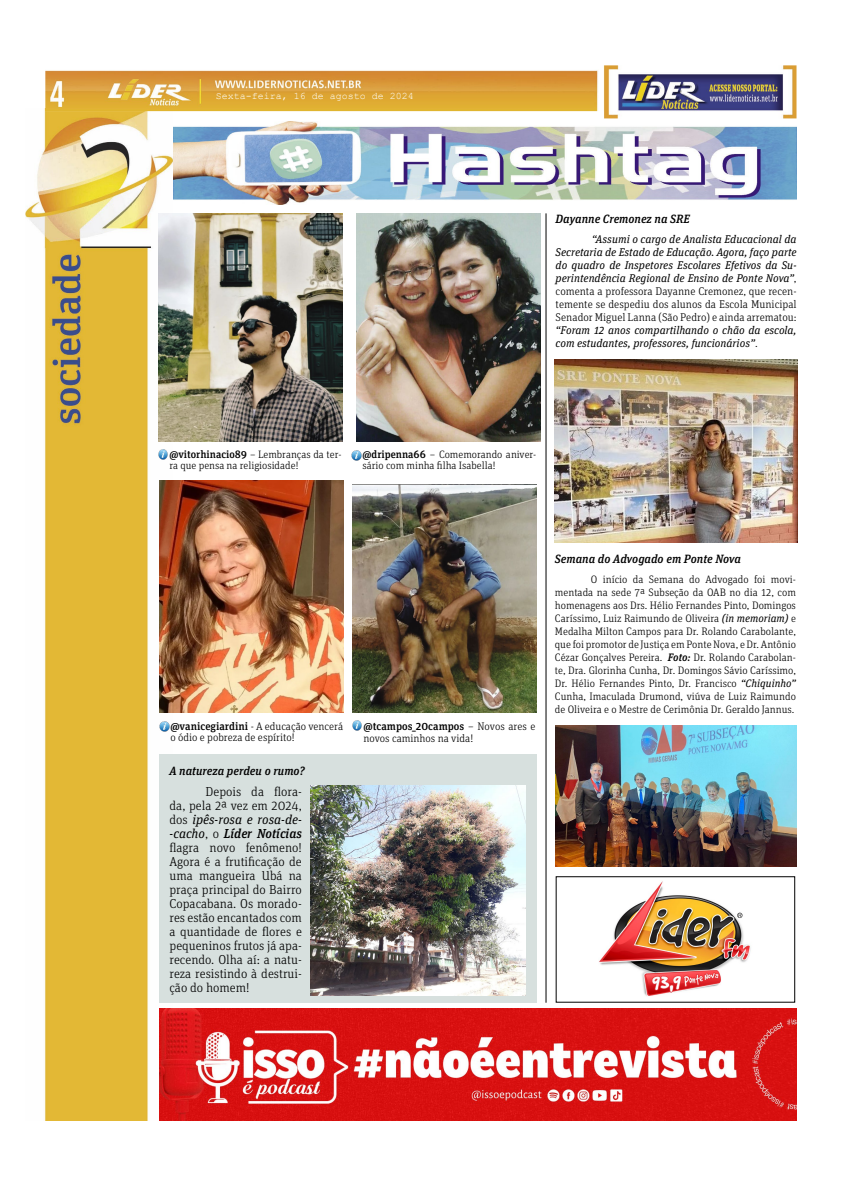
<style>
.page{position:relative;width:842px;height:1191px;background:#fff}
.page>*{position:absolute;margin:0;border:0;box-sizing:border-box;transform-origin:0 0}
.t1{font:300 13px/14px "Unit Slab Pro";color:#000;text-align:justify}
.t2{font:italic 500 12px "Unit Slab Pro";color:#000}
.t3{font:italic 11.2px/13px "Unit Slab Pro";color:#000;text-align:justify}
.t4{font:300 11px/12px "Unit Slab Pro";color:#000}
.t5{font:300 10.8px/13px "Unit Slab Pro";color:#000;text-align:justify}
.t6{font:300 10.7px/11px "Unit Slab Pro";color:#000}
.t7{font:10px "Courier New";color:#fff}
.s1{font-weight:300;font-style:normal}
.s2{font-weight:500}
.s3{font-weight:400;font-style:italic}
.s4{font-weight:500;font-style:italic}
</style>
<div class="page">
<img style="left:26px;top:109px;width:147px;height:1011px">
<img style="left:45px;top:65px;width:751px;height:53px">
<img style="left:173px;top:122px;width:623px;height:83px">
<img style="left:556px;top:725px;width:241px;height:141px">
<img style="left:158px;top:213px;width:184px;height:229px">
<img style="left:159px;top:480px;width:184px;height:232px">
<img style="left:356px;top:213px;width:185px;height:229px">
<img style="left:352px;top:484px;width:184px;height:228px">
<svg style="left:158px;top:450px;width:10px;height:9px"></svg>
<svg style="left:352px;top:721px;width:10px;height:9px"></svg>
<svg style="left:351px;top:450px;width:11px;height:11px"></svg>
<svg style="left:159px;top:721px;width:11px;height:10px"></svg>
<div style="left:159px;top:754px;width:377px;height:248px;background:#d7e0de"></div>
<img style="left:160px;top:1008px;width:637px;height:112px">
<img style="left:555px;top:360px;width:242px;height:183px">
<img style="left:310px;top:785px;width:216px;height:210px">
<hr style="left:545px;top:213px;width:1px;height:789px;background:#000">
<img style="left:599px;top:881px;width:152px;height:115px">
<div style="left:556px;top:876px;width:239px;height:126px;border:1px solid #000"></div>
<p class="t7" style="left:216px;top:89px;width:200px">Sexta-feira, 16 de agosto de 2024</p>
<p class="t2" style="left:556px;top:210px;width:136px">Dayanne Cremonez na SRE</p>
<p class="t3" style="left:556px;top:232px;width:242px;text-indent:36px">“Assumi o cargo de Analista Educacional da Secretaria de Estado de Educação. Agora, faço parte do quadro de Inspetores Escolares Efetivos da Su&shy;perintendência Regional de Ensino de Ponte Nova”<span class="s1">, comenta a professora Dayanne Cremonez, que recen&shy;temente se despediu dos alunos da Escola Municipal Senador Miguel Lanna (São Pedro) e ainda arrematou:</span></p>
<p class="t3" style="left:556px;top:323px;width:242px">“Foram 12 anos compartilhando o chão da escola, com estudantes, professores, funcionários”<span class="s1">.</span></p>
<p class="t6" style="left:169px;top:448px;width:174px"><span class="s2">@vitorhinacio89</span> – Lembranças da ter&shy;ra que pensa na religiosidade!</p>
<p class="t6" style="left:362px;top:448px;width:175px"><span class="s2">@dripenna66</span> – Comemorando aniver&shy;sário com minha filha Isabella!</p>
<p class="t4" style="left:170px;top:720px;width:174px;line-height:11px"><span class="s2">@vanicegiardini</span> - A educação vencerá o ódio e pobreza de espírito!</p>
<p class="t2" style="left:169px;top:762px;width:137px">A natureza perdeu o rumo?</p>
<p class="t1" style="left:169px;top:784px;width:134px;text-indent:36px">Depois da flora&shy;da, pela 2ª vez em 2024, dos <span class="s3">ipês-rosa e rosa-de--cacho</span>, o <span class="s4">Líder Notícias </span>flagra novo fenômeno!<br>Agora é a frutificação de uma mangueira Ubá na praça principal do Bairro Copacabana. Os morado&shy;res estão encantados com a quantidade de flores e pequeninos frutos já apa&shy;recendo. Olha aí: a natu&shy;reza resistindo à destrui&shy;ção do homem!</p>
<p class="t4" style="left:363px;top:719px;width:174px"><span class="s2">@tcampos_20campos</span> – Novos ares e novos caminhos na vida!</p>
<p class="t2" style="left:555px;top:550px;width:188px">Semana do Advogado em Ponte Nova</p>
<p class="t5" style="left:555px;top:572px;width:242px;text-indent:36px">O início da Semana do Advogado foi movi&shy;mentada na sede 7ª Subseção da OAB no dia 12, com homenagens aos Drs. Hélio Fernandes Pinto, Domingos Caríssimo, Luiz Raimundo de Oliveira <span class="s3">(in memoriam)</span> e Medalha Milton Campos para Dr. Rolando Carabolante, que foi promotor de Justiça em Ponte Nova, e Dr. Antônio Cézar Gonçalves Pereira. <span class="s4">Foto:</span> Dr. Rolando Carabolan&shy;te, Dra. Glorinha Cunha, Dr. Domingos Sávio Caríssimo, Dr. Hélio Fernandes Pinto, Dr. Francisco <span class="s3">“Chiquinho” </span>Cunha, Imaculada Drumond, viúva de Luiz Raimundo de Oliveira e o Mestre de Cerimônia Dr. Geraldo Jannus.</p>
</div>
